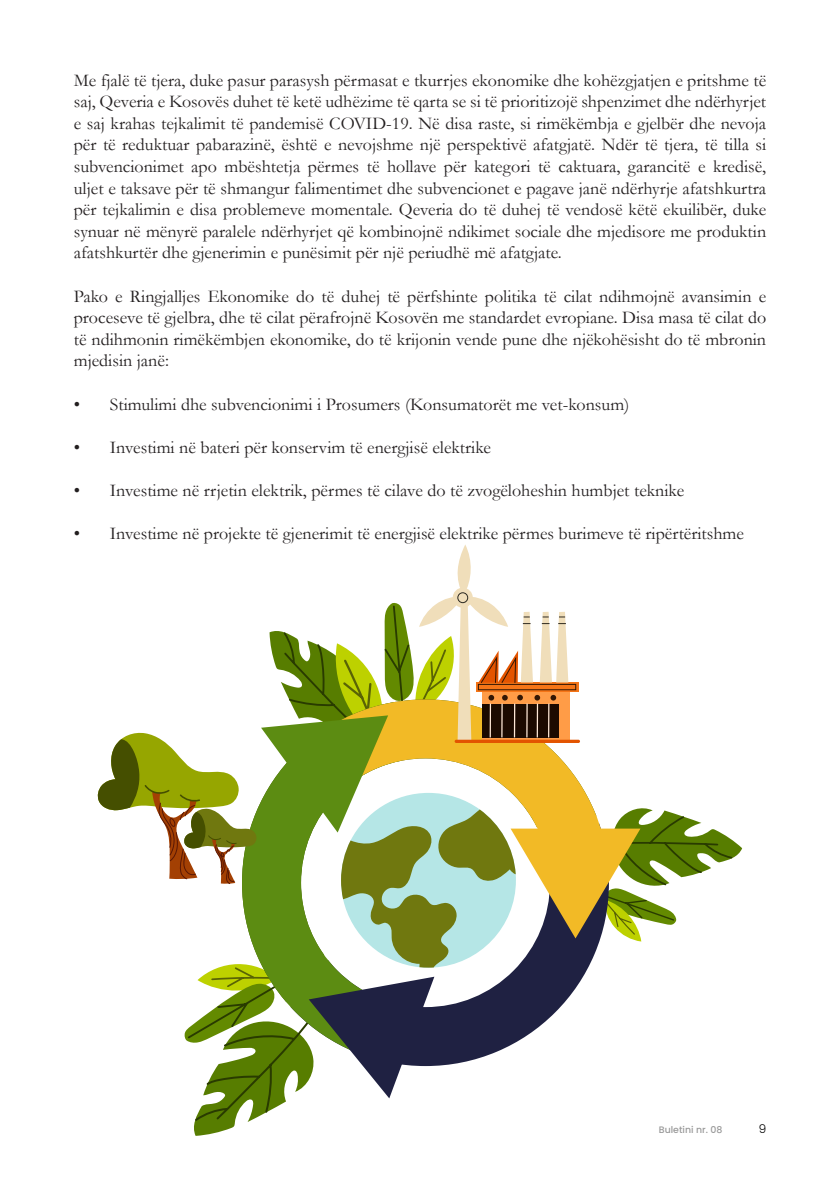
<style>
.page{position:relative;width:840px;height:1191px;background:#fff}
.page>*{position:absolute;margin:0;border:0;box-sizing:border-box;transform-origin:0 0}
.t1{font:18px/21.6px "Garamond";color:#231f20;text-align:justify}
.t2{font:300 12px "Poppins";color:#000}
.t3{font:500 9.4px "Poppins";color:#999}
</style>
<div class="page">
<svg style="left:97px;top:545px;width:644px;height:590px"></svg>
<p class="t1" style="left:74px;top:69px;width:693px">Me fjalë të tjera, duke pasur parasysh përmasat e tkurrjes ekonomike dhe kohëzgjatjen e pritshme të saj, Qeveria e Kosovës duhet të ketë udhëzime të qarta se si të prioritizojë shpenzimet dhe ndërhyrjet e saj krahas tejkalimit të pandemisë COVID-19. Në disa raste, si rimëkëmbja e gjelbër dhe nevoja për të reduktuar pabarazinë, është e nevojshme një perspektivë afatgjatë. Ndër të tjera, të tilla si subvencionimet apo mbështetja përmes të hollave për kategori të caktuara, garancitë e kredisë, uljet e taksave për të shmangur falimentimet dhe subvencionet e pagave janë ndërhyrje afatshkurtra për tejkalimin e disa problemeve momentale. Qeveria do të duhej të vendosë këtë ekuilibër, duke synuar në mënyrë paralele ndërhyrjet që kombinojnë ndikimet sociale dhe mjedisore me produktin afatshkurtër dhe gjenerimin e punësimit për një periudhë më afatgjate.</p>
<p class="t1" style="left:74px;top:285px;width:693px">Pako e Ringjalljes Ekonomike do të duhej të përfshinte politika të cilat ndihmojnë avansimin e proceseve të gjelbra, dhe të cilat përafrojnë Kosovën me standardet evropiane. Disa masa të cilat do të ndihmonin rimëkëmbjen ekonomike, do të krijonin vende pune dhe njëkohësisht do të mbronin mjedisin janë:</p>
<p class="t1" style="left:74px;top:393px;width:557px">• Stimulimi dhe subvencionimi i Prosumers (Konsumatorët me vet-konsum)</p>
<p class="t1" style="left:74px;top:436px;width:418px">• Investimi në bateri për konservim të energjisë elektrike</p>
<p class="t1" style="left:74px;top:479px;width:611px">• Investime në rrjetin elektrik, përmes të cilave do të zvogëloheshin humbjet teknike</p>
<p class="t1" style="left:74px;top:522px;width:671px">• Investime në projekte të gjenerimit të energjisë elektrike përmes burimeve të ripërtëritshme</p>
<p class="t3" style="left:658px;top:1123px;width:65px">Buletini nr. 08</p>
<p class="t2" style="left:758px;top:1121px;width:9px">9</p>
</div>
